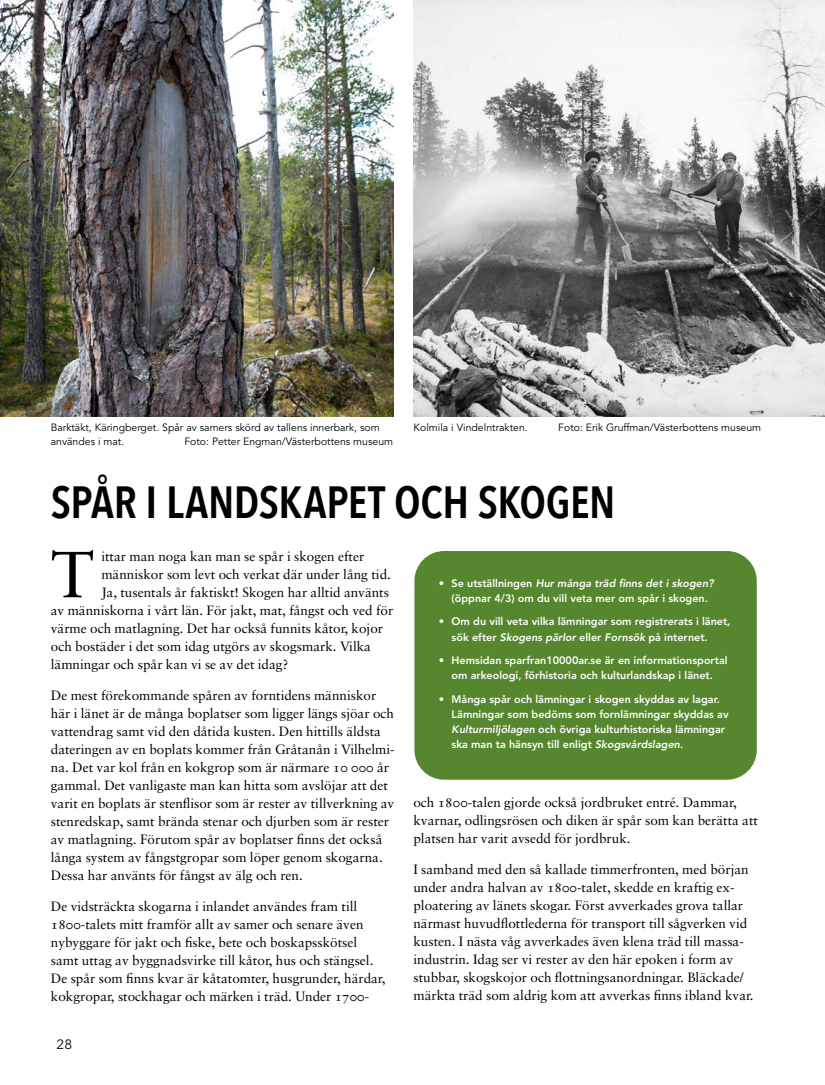
<style>
.page{position:relative;width:825px;height:1085px;background:#fff}
.page>*{position:absolute;margin:0;border:0;box-sizing:border-box;transform-origin:0 0}
.t1{font:65.1px "Sabon LT Pro";color:#000}
.t2{font:600 45px "Avenir Next Condensed";letter-spacing:-.01em;color:#000}
.t3{font:13.5px/18px "Sabon LT Pro";color:#000}
.t4{font:13.5px "Avenir Next";color:#000}
.t5{font:800 10.8px/15px "Avenir LT Std";color:#fff}
.t6{font:10.5px/13.5px "Avenir LT Std";color:#000}
.s1{font-style:italic}
</style>
<div class="page">
<img style="left:0;top:0;width:393px;height:417px">
<div style="left:414px;top:551px;width:343px;height:228px;background:#56872e;border-radius:30px"></div>
<img style="left:413px;top:0;width:412px;height:417px">
<p class="t6" style="left:51px;top:421px;width:330px">Barktäkt, Käringberget. Spår av samers skörd av tallens innerbark, som användes i mat.</p>
<p class="t6" style="left:184px;top:434px;width:210px">Foto: Petter Engman/Västerbottens museum</p>
<p class="t6" style="left:414px;top:421px;width:116px">Kolmila i Vindelntrakten.</p>
<p class="t6" style="left:558px;top:421px;width:204px">Foto: Erik Gruffman/Västerbottens museum</p>
<h2 class="t2" style="left:51px;top:463px;width:566px">SPÅR I LANDSKAPET OCH SKOGEN</h2>
<h1 class="t1" style="left:51px;top:533px;width:45px">T</h1>
<p class="t3" style="left:101px;top:547px;width:264px">ittar man noga kan man se spår i skogen efter</p>
<p class="t3" style="left:101px;top:565px;width:291px">människor som levt och verkat där under lång tid.</p>
<p class="t3" style="left:101px;top:583px;width:289px">Ja, tusentals år faktiskt! Skogen har alltid använts</p>
<p class="t3" style="left:51px;top:601px;width:344px">av människorna i vårt län. För jakt, mat, fångst och ved för</p>
<p class="t3" style="left:51px;top:619px;width:334px">värme och matlagning. Det har också funnits kåtor, kojor</p>
<p class="t3" style="left:51px;top:637px;width:322px">och bostäder i det som idag utgörs av skogsmark. Vilka</p>
<p class="t3" style="left:51px;top:655px;width:239px">lämningar och spår kan vi se av det idag?</p>
<p class="t3" style="left:51px;top:686px;width:345px">De mest förekommande spåren av forntidens människor här i länet är de många boplatser som ligger längs sjöar och vattendrag samt vid den dåtida kusten. Den hittills äldsta dateringen av en boplats kommer från Gråtanån i Vilhelmi&shy;na. Det var kol från en kokgrop som är närmare 10 000 år gammal. Det vanligaste man kan hitta som avslöjar att det varit en boplats är stenflisor som är rester av tillverkning av stenredskap, samt brända stenar och djurben som är rester av matlagning. Förutom spår av boplatser finns det också långa system av fångstgropar som löper genom skogarna.<br>Dessa har använts för fångst av älg och ren.</p>
<p class="t3" style="left:51px;top:896px;width:336px">De vidsträckta skogarna i inlandet användes fram till 1800-talets mitt framför allt av samer och senare även nybyggare för jakt och fiske, bete och boskapsskötsel samt uttag av byggnadsvirke till kåtor, hus och stängsel.<br>De spår som finns kvar är kåtatomter, husgrunder, härdar, kokgropar, stockhagar och märken i träd. Under 1700-</p>
<p class="t4" style="left:57px;top:1032px;width:17px">28</p>
<p class="t5" style="left:452px;top:575px;width:264px;text-indent:-13px">• Se utställningen <span class="s1">Hur många träd finns det i skogen? </span>(öppnar 4/3) om du vill veta mer om spår i skogen.</p>
<p class="t5" style="left:452px;top:614px;width:280px;text-indent:-13px">• Om du vill veta vilka lämningar som registrerats i länet, sök efter <span class="s1">Skogens pärlor</span> eller <span class="s1">Fornsök</span> på internet.</p>
<p class="t5" style="left:439px;top:652px;width:290px;text-align:center">• Hemsidan sparfran10000ar.se är en informationsportal om arkeologi, förhistoria och kulturlandskap i länet.</p>
<p class="t5" style="left:452px;top:691px;width:278px;text-indent:-13px">• Många spår och lämningar i skogen skyddas av lagar.<br>Lämningar som bedöms som fornlämningar skyddas av <span class="s1">Kulturmiljölagen</span> och övriga kulturhistoriska lämningar ska man ta hänsyn till enligt <span class="s1">Skogsvårdslagen</span>.</p>
<p class="t3" style="left:413px;top:792px;width:346px">och 1800-talen gjorde också jordbruket entré. Dammar, kvarnar, odlingsrösen och diken är spår som kan berätta att platsen har varit avsedd för jordbruk.</p>
<p class="t3" style="left:413px;top:859px;width:342px">I samband med den så kallade timmerfronten, med början under andra halvan av 1800-talet, skedde en kraftig ex&shy;ploatering av länets skogar. Först avverkades grova tallar närmast huvudflottlederna för transport till sågverken vid kusten. I nästa våg avverkades även klena träd till massa&shy;industrin. Idag ser vi rester av den här epoken i form av stubbar, skogskojor och flottningsanordningar. Bläckade/ märkta träd som aldrig kom att avverkas finns ibland kvar.</p>
</div>
